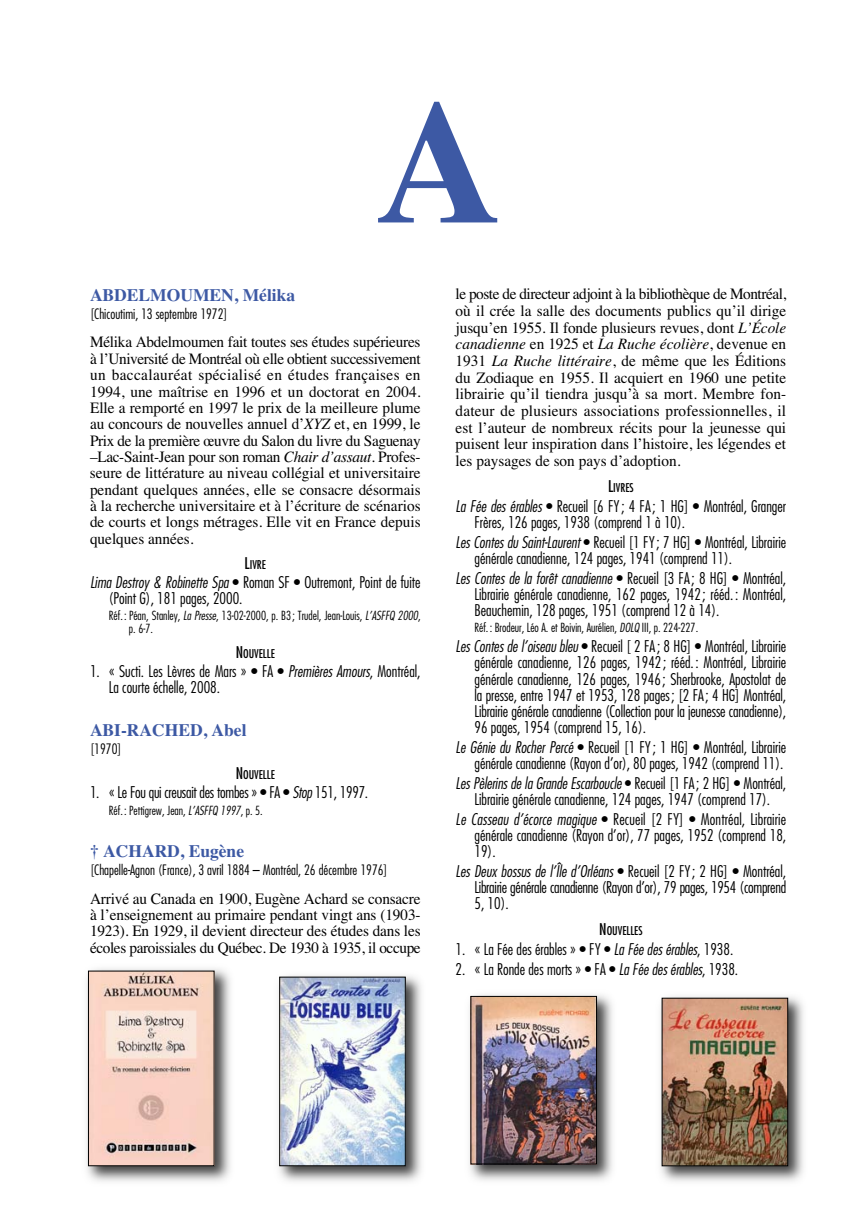
<style>
.page{position:relative;width:851px;height:1229px;background:#fff}
.page>*{position:absolute;margin:0;border:0;box-sizing:border-box;transform-origin:0 0}
.t1{font:700 175px "Times";color:#3d59a4}
.t2{font:700 17.5px "Times";color:#3d59a4}
.t3{font:300 condensed 15.75px/16.1px "Futura";color:#000}
.t4{font:15.75px/16.3px "Times";color:#000;text-align:justify}
.t5{font:300 condensed 14px "Futura";color:#000}
.t6{font:300 condensed 12.25px/12.2px "Futura";color:#000}
.t7{font:condensed 11.9px "Futura";color:#000}
.s1{font-style:italic}
.s2{font-size:15.75px}
</style>
<div class="page">
<img style="left:86px;top:968px;width:145px;height:214px">
<img style="left:90px;top:972px;width:122px;height:192px">
<div style="left:88px;top:970px;width:126px;height:196px;border:1px solid #000"></div>
<img style="left:469px;top:994px;width:144px;height:187px">
<img style="left:472px;top:998px;width:122px;height:164px">
<div style="left:470px;top:996px;width:126px;height:168px;border:1px solid #000"></div>
<img style="left:278px;top:975px;width:144px;height:207px">
<img style="left:281px;top:978px;width:122px;height:186px">
<div style="left:279px;top:976px;width:126px;height:190px;border:1px solid #000"></div>
<img style="left:660px;top:996px;width:144px;height:186px">
<img style="left:663px;top:1000px;width:122px;height:164px">
<div style="left:661px;top:998px;width:126px;height:168px;border:1px solid #000"></div>
<h1 class="t1" style="left:375px;top:100px;width:128px">A</h1>
<p class="t2" style="left:90px;top:289px;width:207px">ABDELMOUMEN, Mélika</p>
<p class="t5" style="left:90px;top:307px;width:139px">[Chicoutimi, 13 septembre 1972]</p>
<p class="t4" style="left:90px;top:335px;width:332px">Mélika Abdelmoumen fait toutes ses études supérieures à l’Université de Montréal où elle obtient successivement un baccalauréat spécialisé en études françaises en 1994, une maî trise en 1996 et un doctorat en 2004.<br>Elle a remporté en 1997 le prix de la meilleure plume au concours de nouvelles annuel d’<span class="s1">XYZ</span> et, en 1999, le Prix de la première œuvre du Salon du livre du Saguenay –Lac-Saint-Jean pour son roman <span class="s1">Chair d’assaut</span>. Profes - seure de littérature au niveau collégial et universitaire pendant quelques années, elle se consacre désormais à la recherche universitaire et à l’écriture de scénarios de courts et longs mé trages. Elle vit en France depuis quelques années.</p>
<p class="t7" style="left:244px;top:559px;width:23px"><span class="s2">L</span>IVRE</p>
<p class="t3" style="left:109px;top:576px;width:313px;text-indent:-19px"><span class="s1">Lima Destroy &amp; Robinette Spa</span>• Roman SF • Outremont, Point de fuite (Point G), 181 pages, 2000.</p>
<p class="t6" style="left:129px;top:610px;width:293px;text-indent:-20px">Réf.: Péan, Stanley, <span class="s1">La Presse</span>, 13-02-2000, p. B3; Trudel, Jean-Louis, <span class="s1">L’ASFFQ 2000</span>, p. 6-7.</p>
<p class="t7" style="left:236px;top:648px;width:41px"><span class="s2">N</span>OUVELLE</p>
<p class="t3" style="left:109px;top:665px;width:313px;text-indent:-19px">1. « Sucti. Les Lèvres de Mars » • FA • <span class="s1">Premières Amours</span>, Montréal,<br>La courte échelle, 2008.</p>
<p class="t2" style="left:90px;top:723px;width:158px">ABI-RACHED, Abel</p>
<p class="t5" style="left:90px;top:742px;width:33px">[1970]</p>
<p class="t7" style="left:236px;top:769px;width:41px"><span class="s2">N</span>OUVELLE</p>
<p class="t3" style="left:90px;top:785px;width:280px">1. « Le Fou qui creusait des tombes » • FA • <span class="s1">Stop</span>151, 1997.</p>
<p class="t6" style="left:109px;top:804px;width:155px">Réf.: Pettigrew, Jean, <span class="s1">L’ASFFQ 1997</span>, p. 5.</p>
<p class="t2" style="left:90px;top:845px;width:156px">† ACHARD, Eugène</p>
<p class="t5" style="left:90px;top:863px;width:299px">[Chapelle-Agnon (France), 3 avril 1884 – Montréal, 26 décembre 1976 ]</p>
<p class="t4" style="left:90px;top:892px;width:332px">Arrivé au Canada en 1900, Eugène Achard se consacre à l’enseignement au primaire pendant vingt ans (1903- 1923). En 1929, il devient directeur des études dans les écoles paroissiales du Québec. De 1930 à 1935, il occupe</p>
<p class="t4" style="left:455px;top:287px;width:332px">le poste de directeur adjoint à la bibliothèque de Montréal, où il crée la salle des documents publics qu’il dirige jusqu’en 1955. Il fonde plusieurs revues, dont <span class="s1">L’École canadienne</span> en 1925 et <span class="s1">La Ruche écolière</span>, devenue en 1931 <span class="s1">La Ruche littéraire</span>, de même que les Éditions du Zodiaque en 1955. Il acquiert en 1960 une petite librairie qu’il tiendra jusqu’à sa mort. Membre fon - dateur de plusieurs associations professionnelles, il est l’auteur de nombreux récits pour la jeunesse qui puisent leur inspiration dans l’histoire, les légendes et les paysages de son pays d’adoption.</p>
<p class="t7" style="left:608px;top:482px;width:27px"><span class="s2">L</span>IVRES</p>
<p class="t3" style="left:474px;top:499px;width:313px;text-indent:-19px"><span class="s1">La Fée des érables</span> • Recueil [6 FY; 4 FA; 1 HG] • Montréal, Granger<br>Frères, 126 pages, 1938 (comprend 1 à 10).</p>
<p class="t3" style="left:474px;top:535px;width:313px;text-indent:-19px"><span class="s1">Les Contes du Saint-Laurent</span> • Recueil [1 FY; 7 HG] • Montréal, Librairie générale canadienne, 124 pages, 1941 (comprend 11).</p>
<p class="t3" style="left:474px;top:571px;width:313px;text-align:justify;text-indent:-19px"><span class="s1">Les Contes de la forêt canadienne</span> • Recueil [3 FA; 8 HG] • Montréal, Librairie générale canadienne, 162 pages, 1942; rééd.: Montréal, Beauchemin, 128 pages, 1951 (comprend 12 à 14).</p>
<p class="t6" style="left:474px;top:622px;width:225px">Réf.: Brodeur, Léo A. et Boivin, Aurélien, <span class="s1">DOLQ</span>III, p. 224-227.</p>
<p class="t3" style="left:474px;top:639px;width:313px;text-align:justify;text-indent:-19px"><span class="s1">LesContesde l’oiseau bleu</span>• Recueil [ 2 FA; 8 HG] • Montréal, Librairie générale canadienne, 126 pages, 1942; rééd.: Montréal, Librairie générale canadienne, 126 pages, 1946; Sherbrooke, Apostolat de la presse, entre 1947 et 1953, 128 pages; [2 FA; 4 HG] Montréal, Librairie générale canadienne (Collection pour la jeunesse canadienne), 96 pages, 1954 (comprend 15, 16).</p>
<p class="t3" style="left:455px;top:740px;width:332px;text-align:right"><span class="s1">Le Génie du Rocher Percé</span>• Recueil [1 FY; 1 HG] • Montréal, Librairie générale canadienne (Rayon d’or), 80 pages, 1942 (comprend 11).</p>
<p class="t3" style="left:455px;top:776px;width:332px;text-align:center"><span class="s1">LesPèlerinsde la Grande Escarboucle</span> • R e c u e i l [ 1 F A ; 2 H G ] • M o n t r é a l ,<br>Librairie générale canadienne, 124 pages, 1947 (comprend 17).</p>
<p class="t3" style="left:474px;top:812px;width:313px;text-align:justify;text-indent:-19px"><span class="s1">Le Casseau d’écorce magique</span> • Recueil [2 FY] • Montréal, Librairie gé nérale canadienne (Rayon d’or), 77 pages, 1952 (comprend 18, 19).</p>
<p class="t3" style="left:474px;top:864px;width:313px;text-align:justify;text-indent:-19px"><span class="s1">Les Deux bossus de l’Île d’Orléans</span>• Recueil [2 FY; 2 HG] • Montréal, Librairie générale canadienne (Rayon d’or), 79 pages, 1954 (comprend 5, 10).</p>
<p class="t7" style="left:599px;top:925px;width:45px"><span class="s2">N</span>OUVELLES</p>
<p class="t3" style="left:455px;top:942px;width:279px">1. « La Fée des érables » • FY • <span class="s1">La Fée desérables</span>, 1938.</p>
<p class="t3" style="left:455px;top:962px;width:284px">2. « La Ronde des morts » • FA • <span class="s1">La Fée desérables</span>, 1938.</p>
</div>
